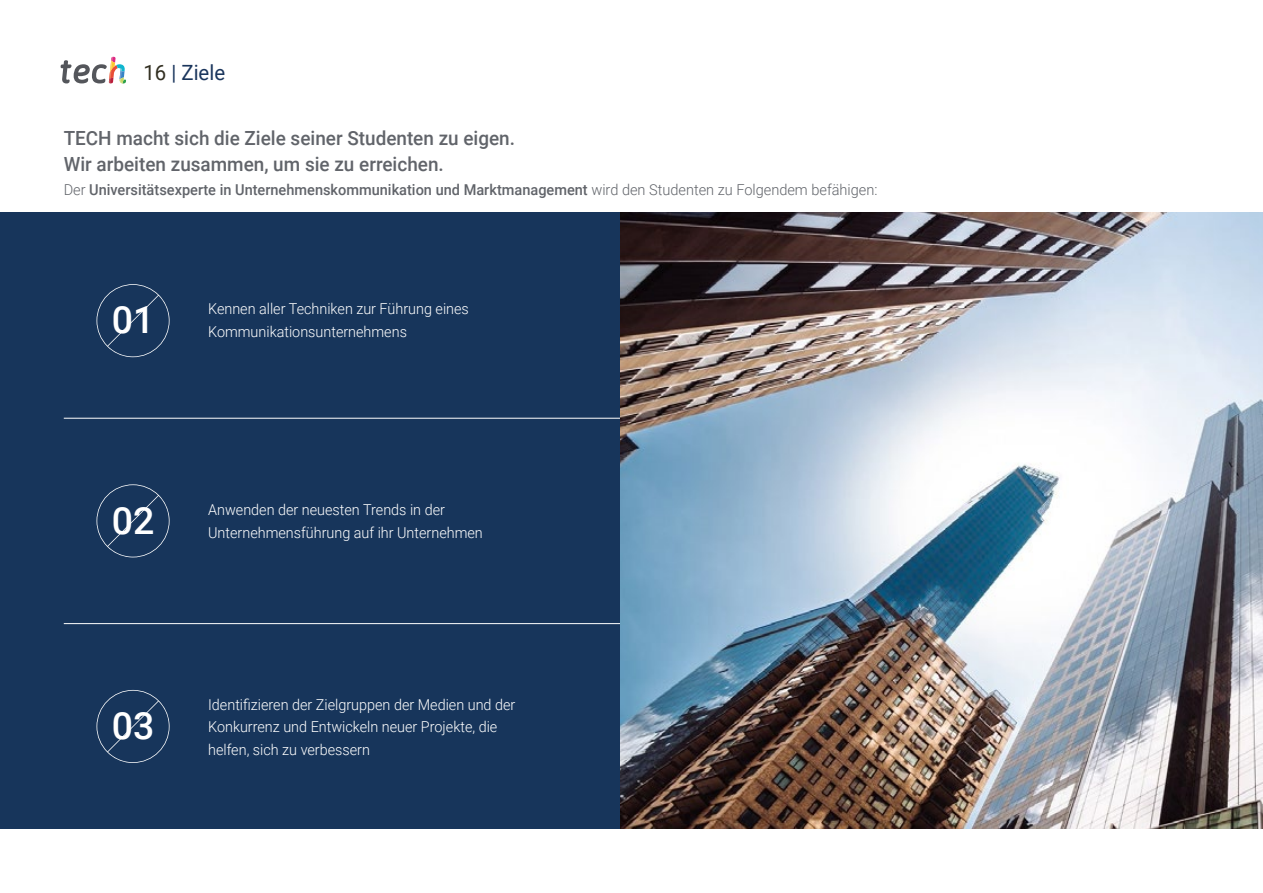
<style>
.page{position:relative;width:1263px;height:893px;background:#fff}
.page>*{position:absolute;margin:0;border:0;box-sizing:border-box;transform-origin:0 0}
.t1{font:500 37.5px "Roboto";color:#fff}
.t2{font:21px "Roboto";color:#1a355c}
.t3{font:500 19.5px/25.5px "Roboto";color:#61646a}
.t4{font:300 15px/22.5px "Roboto";color:#fff;scale:.96 1}
.t5{font:500 15px "Roboto";color:#61646a}
.s1{color:#312e20}
.s2{font-weight:300}
</style>
<div class="page">
<svg style="left:61px;top:57px;width:65px;height:27px"></svg>
<div style="left:0;top:213px;width:621px;height:616px;background:#17355b"></div>
<svg style="left:97px;top:284px;width:73px;height:73px"></svg>
<svg style="left:97px;top:690px;width:73px;height:73px"></svg>
<svg style="left:97px;top:484px;width:73px;height:73px"></svg>
<hr style="left:64px;top:418px;width:1199px;height:1px;background:#fff">
<hr style="left:64px;top:623px;width:1199px;height:1px;background:#fff">
<img style="left:621px;top:213px;width:642px;height:616px">
<h2 class="t2" style="left:144px;top:57px;width:83px"><span class="s1">16</span> | Ziele</h2>
<h3 class="t3" style="left:64px;top:125px;width:453px">TECH macht sich die Ziele seiner Studenten zu eigen.<br>Wir arbeiten zusammen, um sie zu erreichen.</h3>
<p class="t5" style="left:64px;top:179px;width:815px"><span class="s2">Der</span> Universitätsexperte in Unternehmenskommunikation und Marktmanagement <span class="s2">wird den Studenten zu Folgendem befähigen:</span></p>
<h1 class="t1" style="left:112px;top:294px;width:44px">01</h1>
<p class="t4" style="left:208px;top:297px;width:273px">Kennen aller Techniken zur Führung eines</p>
<p class="t4" style="left:208px;top:320px;width:209px">Kommunikationsunternehmens</p>
<h1 class="t1" style="left:112px;top:494px;width:44px">02</h1>
<p class="t4" style="left:208px;top:498px;width:248px">Anwenden der neuesten Trends in der</p>
<p class="t4" style="left:208px;top:521px;width:288px">Unternehmensführung auf ihr Unternehmen</p>
<h1 class="t1" style="left:112px;top:699px;width:44px">03</h1>
<p class="t4" style="left:208px;top:692px;width:322px">Identifizieren der Zielgruppen der Medien und der<br>Konkurrenz und Entwickeln neuer Projekte, die helfen, sich zu verbessern</p>
</div>
